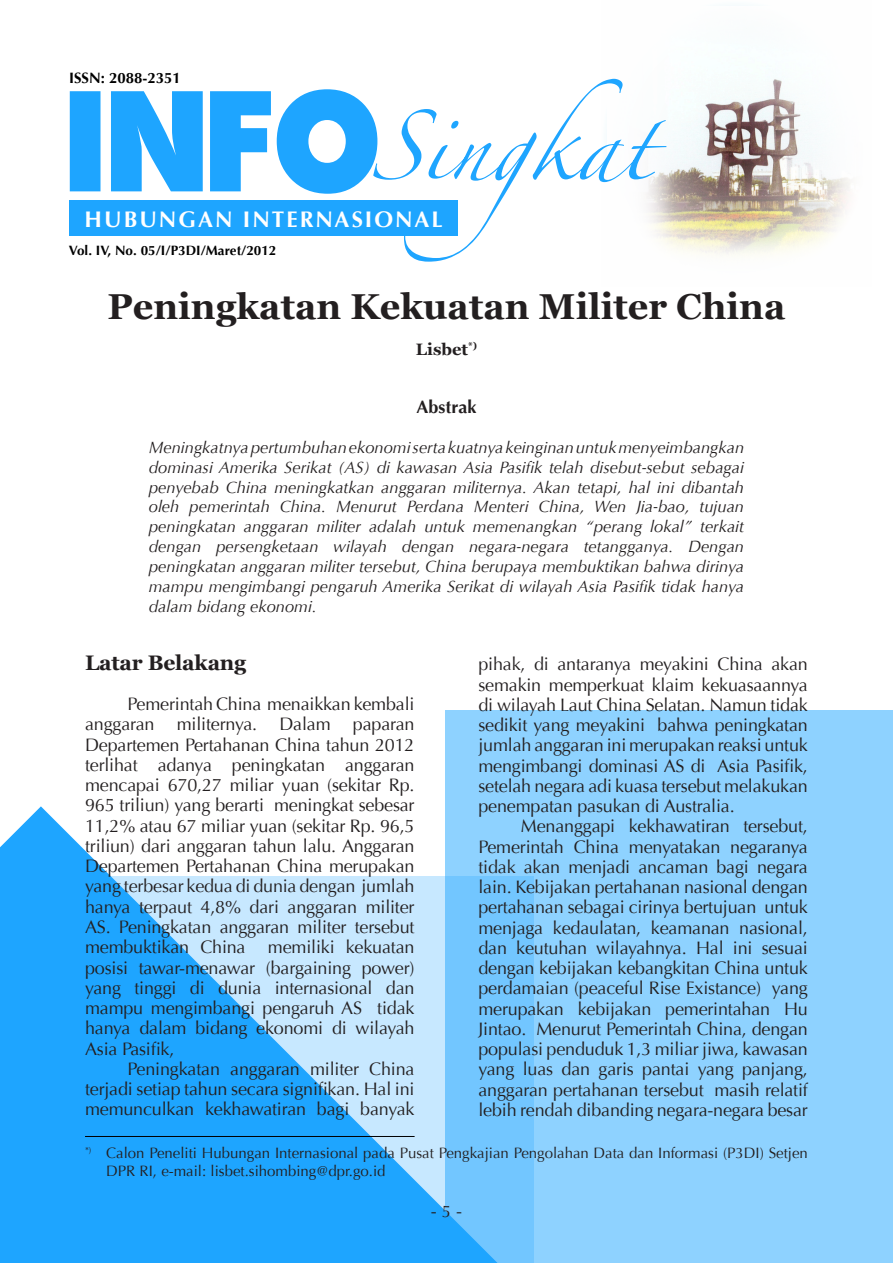
<style>
.page{position:relative;width:893px;height:1263px;background:#fff}
.page>*{position:absolute;margin:0;border:0;box-sizing:border-box;transform-origin:0 0}
.Judul_Utama{font:700 36px "Georgia";color:#231f20}
.Nama_Bidang{font:700 22.5px "Optima";letter-spacing:.09em;color:#fff}
.Sub_Judul_Naskah{font:700 21px "Georgia";letter-spacing:-.01em;color:#231f20}
.Naskah{font:18px/20.2px "Optima";letter-spacing:-.01em;color:#231f20;text-align:justify}
.Judul_Abstract{font:700 18px "Optima";color:#231f20}
.Abstract{font:italic 16.5px/19.8px "Optima";color:#231f20;text-align:justify}
.Nama_Penulis{font:700 16.5px "Georgia";color:#231f20}
.Catatan_Kaki{font:15px/18px "Optima";color:#231f20}
.ISSN{font:700 15px "Optima";color:#000}
.Volume{font:700 13.5px "Optima";color:#000}
.s1{font-size:16.5px}
</style>
<div class="page">
<svg style="left:0;top:806px;width:111px;height:70px;fill:#1ea5ff"></svg>
<div style="left:445px;top:710px;width:448px;height:553px;background:#8ed2ff"></div>
<svg style="left:0;top:876px;width:534px;height:387px;background:#59bcfe"></svg>
<img style="left:612px;top:78px;width:238px;height:177px">
<svg style="left:373px;top:79px;width:293px;height:183px"></svg>
<svg style="left:70px;top:89px;width:307px;height:105px"></svg>
<div style="left:69px;top:201px;width:389px;height:35px;background:#1ea5ff"></div>
<hr style="left:85px;top:1136px;width:330px;height:1px;background:#000">
<p class="ISSN" style="left:69px;top:69px;width:113px">ISSN: 2088-2351</p>
<p class="Nama_Bidang" style="left:85px;top:206px;width:360px">HUBUNGAN INTERNASIONAL</p>
<p class="Volume" style="left:69px;top:242px;width:209px">Vol. IV, No. 05/I/P3DI/Maret/2012</p>
<p class="Judul_Utama" style="left:108px;top:283px;width:679px">Peningkatan Kekuatan Militer China</p>
<p class="Nama_Penulis" style="left:416px;top:338px;width:63px">Lisbet<sup>*)</sup></p>
<p class="Judul_Abstract" style="left:417px;top:397px;width:61px">Abstrak</p>
<p class="Abstract" style="left:149px;top:438px;width:597px">Meningkatnya pertumbuhan ekonomi serta kuatnya keinginan untuk menyeimbangkan dominasi Amerika Serikat (AS) di kawasan Asia Pasifik telah disebut-sebut sebagai penyebab China meningkatkan anggaran militernya. Akan tetapi, hal ini dibantah oleh pemerintah China. Menurut Perdana Menteri China, Wen Jia-bao, tujuan peningkatan anggaran militer adalah untuk memenangkan “perang lokal” terkait dengan persengketaan wilayah dengan negara-negara tetangganya. Dengan peningkatan anggaran militer tersebut, China berupaya membuktikan bahwa dirinya mampu mengimbangi pengaruh Amerika Serikat di wilayah Asia Pasifik tidak hanya dalam bidang ekonomi.</p>
<p class="Sub_Judul_Naskah" style="left:85px;top:649px;width:163px">Latar Belakang</p>
<p class="Naskah" style="left:85px;top:694px;width:331px;text-indent:43px">Pemerintah China menaikkan kembali anggaran militernya. Dalam paparan Departemen Pertahanan China tahun 2012 terlihat adanya peningkatan anggaran mencapai 670,27 miliar yuan (sekitar Rp.<br>965 triliun) yang berarti meningkat sebesar 11,2% atau 67 miliar yuan (sekitar Rp. 96,5 triliun) dari anggaran tahun lalu. Anggaran Departemen Pertahanan China merupakan yang terbesar kedua di dunia dengan jumlah hanya terpaut 4,8% dari anggaran militer AS. Peningkatan anggaran militer tersebut membuktikan China memiliki kekuatan posisi tawar-menawar (bargaining power) yang tinggi di dunia internasional dan mampu mengimbangi pengaruh AS tidak hanya dalam bidang ekonomi di wilayah Asia Pasifik,</p>
<p class="Naskah" style="left:85px;top:1059px;width:331px;text-indent:43px">Peningkatan anggaran militer China terjadi setiap tahun secara signifikan. Hal ini memunculkan kekhawatiran bagi banyak</p>
<p class="Naskah" style="left:478px;top:654px;width:331px">pihak, di antaranya meyakini China akan semakin memperkuat klaim kekuasaannya di wilayah Laut China Selatan. Namun tidak sedikit yang meyakini bahwa peningkatan jumlah anggaran ini merupakan reaksi untuk mengimbangi dominasi AS di Asia Pasifik, setelah negara adi kuasa tersebut melakukan penempatan pasukan di Australia.</p>
<p class="Naskah" style="left:478px;top:816px;width:331px;text-indent:43px">Menanggapi kekhawatiran tersebut, Pemerintah China menyatakan negaranya tidak akan menjadi ancaman bagi negara lain. Kebijakan pertahanan nasional dengan pertahanan sebagai cirinya bertujuan untuk menjaga kedaulatan, keamanan nasional, dan keutuhan wilayahnya. Hal ini sesuai dengan kebijakan kebangkitan China untuk perdamaian (peaceful Rise Existance) yang merupakan kebijakan pemerintahan Hu Jintao. Menurut Pemerintah China, dengan populasi penduduk 1,3 miliar jiwa, kawasan yang luas dan garis pantai yang panjang, anggaran pertahanan tersebut masih relatif lebih rendah dibanding negara-negara besar</p>
<p class="Catatan_Kaki" style="left:106px;top:1144px;width:703px;text-indent:-21px"><sup>*)</sup> Calon Peneliti Hubungan Internasional pada Pusat Pengkajian Pengolahan Data dan Informasi (P3DI) Setjen<br>DPR RI, e-mail: lisbet.sihombing@dpr.go.id</p>
<p class="Naskah" style="left:431px;top:1201px;width:33px">- <span class="s1">5</span> -</p>
</div>
